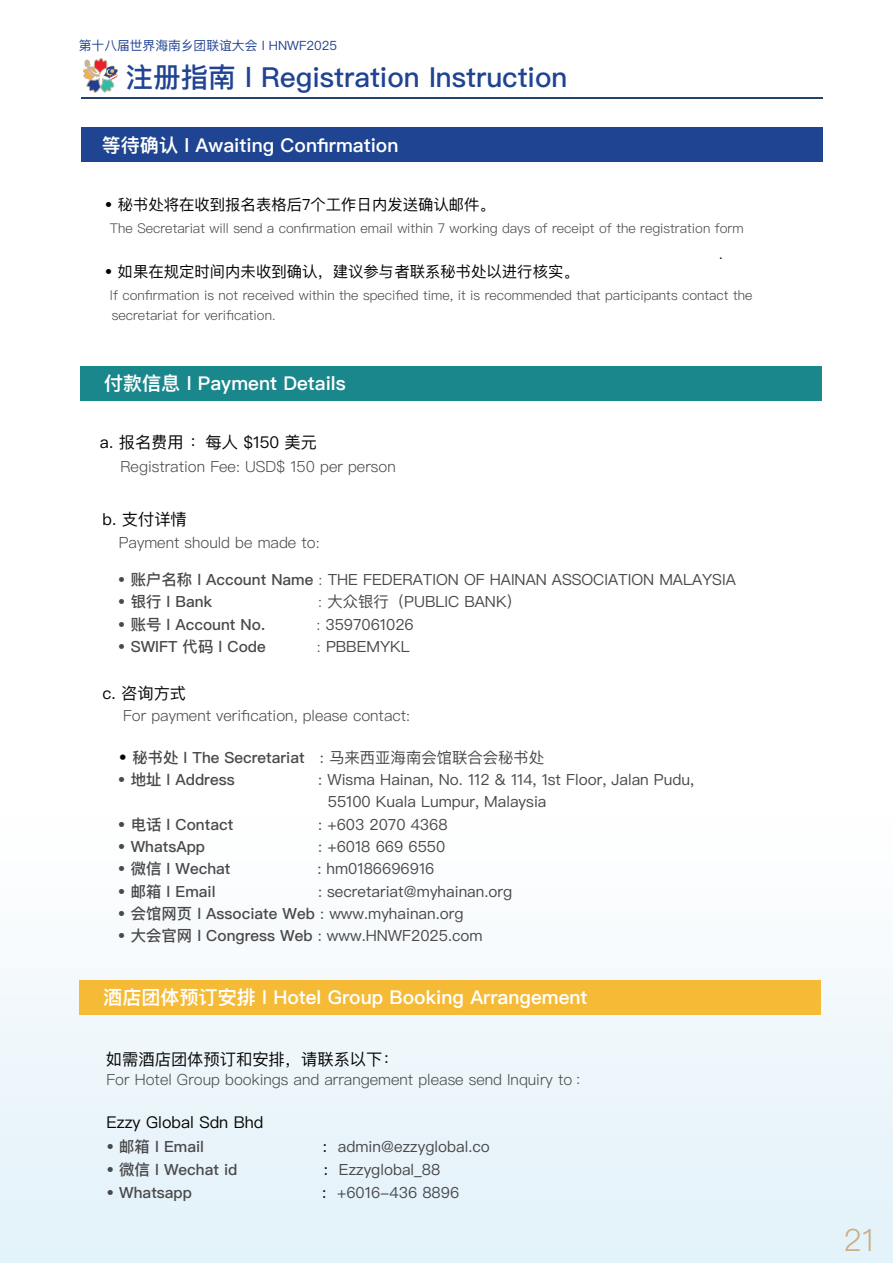
<style>
.page{position:relative;width:893px;height:1263px;background:#fff}
.page>*{position:absolute;margin:0;border:0;box-sizing:border-box;transform-origin:0 0}
.t1{font:300 30.75px "Ping Fang SC";color:#caae8a}
.t2{font:500 27.6px "Ping Fang SC";color:#204392}
.t3{font:600 19.05px "Ping Fang HK";color:#fff}
.t4{font:16.2px "Ping Fang SC";color:#050504}
.t5{font:15.3px/22.4px "Ping Fang SC";color:#49494a}
.t6{font:500 15.3px "Ping Fang SC";color:#49494a}
.t7{font:300 15.3px "Ping Fang SC";color:#49494a}
.t8{font:15.3px "Ping Fang SC";color:#050504}
.t9{font:300 13.5px/20px "Ping Fang SC";color:#49494a}
.t10{font:13.5px "Ping Fang SC";color:#050504}
.t11{font:12.75px "Ping Fang SC";color:#204392}
.s1{font-weight:300}
.s2{font-weight:500}
.s3{font-weight:400;font-size:16.2px;color:#050504}
.s4{font-weight:400}
.s5{font-size:16.2px;color:#050504}
</style>
<div class="page">
<div style="left:81px;top:128px;width:742px;height:34px;background:#1f4491"></div>
<hr style="left:81px;top:97px;width:742px;height:2px;background:#20446a">
<svg style="left:83px;top:58px;width:35px;height:35px"></svg>
<div style="left:0;top:769px;width:893px;height:494px;background:linear-gradient(to bottom,#fff,#e1f1f9)"></div>
<div style="left:80px;top:366px;width:742px;height:34px;background:#1a878d"></div>
<div style="left:79px;top:980px;width:742px;height:35px;background:#f5bb37"></div>
<p class="t11" style="left:79px;top:37px;width:260px">第十八届世界海南乡团联谊大会 l HNWF2025</p>
<h2 class="t2" style="left:126px;top:60px;width:443px">注册指南 l Registration Instruction</h2>
<p class="t3" style="left:102px;top:133px;width:298px">等待确认 l Awaiting Confirmation</p>
<p class="t8" style="left:105px;top:196px;width:392px">• 秘书处将在收到报名表格后7个工作日内发送确认邮件。</p>
<p class="t9" style="left:110px;top:218px;width:635px">The Secretariat will send a confirmation email within 7 working days of receipt of the registration form</p>
<p class="t10" style="left:719px;top:246px;width:5px">.</p>
<p class="t8" style="left:105px;top:262px;width:475px">• 如果在规定时间内未收到确认，建议参与者联系秘书处以进行核实。</p>
<p class="t9" style="left:110px;top:285px;width:644px">If confirmation is not received within the specified time, it is recommended that participants contact the secretariat for verification.</p>
<p class="t3" style="left:104px;top:371px;width:243px">付款信息 l Payment Details</p>
<p class="t4" style="left:100px;top:433px;width:219px">a. 报名费用 ：每人 $150 美元</p>
<p class="t7" style="left:120px;top:457px;width:277px">Registration Fee: USD$ 150 per person</p>
<p class="t4" style="left:103px;top:509px;width:86px">b. 支付详情</p>
<p class="t7" style="left:119px;top:533px;width:202px">Payment should be made to:</p>
<p class="t5" style="left:118px;top:568px;width:619px"><span class="s1">•</span> <span class="s2">账户名称 l Account Name</span> <span class="s1">:</span> THE FEDERATION OF HAINAN ASSOCIATION MALAYSIA</p>
<p class="t6" style="left:118px;top:592px;width:96px"><span class="s1">•</span> 银行 l Bank</p>
<p class="t5" style="left:318px;top:591px;width:205px"><span class="s1">:</span> 大众银行（PUBLIC BANK）</p>
<p class="t6" style="left:118px;top:615px;width:149px"><span class="s1">•</span> 账号 l Account No.</p>
<p class="t5" style="left:316px;top:613px;width:99px"><span class="s1">:</span> 3597061026</p>
<p class="t6" style="left:118px;top:637px;width:149px"><span class="s1">•</span> SWIFT 代码 l Code</p>
<p class="t5" style="left:317px;top:635px;width:94px"><span class="s1">:</span> PBBEMYKL</p>
<p class="t4" style="left:103px;top:683px;width:85px">c. 咨询方式</p>
<p class="t7" style="left:123px;top:706px;width:289px">For payment verification, please contact:</p>
<p class="t6" style="left:119px;top:748px;width:427px"><span class="s3">•</span> 秘书处 l The Secretariat <span class="s4">: 马来西亚海南会馆联合会秘书处</span></p>
<p class="t6" style="left:118px;top:770px;width:118px"><span class="s4">•</span> 地址 l Address</p>
<p class="t5" style="left:328px;top:768px;width:368px;text-indent:-10px">: Wisma Hainan, No. 112 &amp; 114, 1st Floor, Jalan Pudu,<br>55100 Kuala Lumpur, Malaysia</p>
<p class="t6" style="left:118px;top:815px;width:117px"><span class="s4">•</span> 电话 l Contact</p>
<p class="t5" style="left:318px;top:813px;width:131px">: +603 2070 4368</p>
<p class="t6" style="left:118px;top:837px;width:89px"><span class="s4">•</span> WhatsApp</p>
<p class="t5" style="left:318px;top:835px;width:129px">: +6018 669 6550</p>
<p class="t6" style="left:118px;top:859px;width:114px"><span class="s4">•</span> 微信 l Wechat</p>
<p class="t5" style="left:317px;top:857px;width:118px">: hm0186696916</p>
<p class="t6" style="left:118px;top:882px;width:99px"><span class="s4">•</span> 邮箱 l Email</p>
<p class="t5" style="left:318px;top:880px;width:196px">: secretariat@myhainan.org</p>
<p class="t5" style="left:118px;top:902px;width:347px">• <span class="s2">会馆网页 l Associate Web</span> : www.myhainan.org</p>
<p class="t5" style="left:118px;top:924px;width:366px">• <span class="s2">大会官网 l Congress Web</span> : www.HNWF2025.com</p>
<p class="t3" style="left:103px;top:985px;width:486px">酒店团体预订安排 l Hotel Group Booking Arrangement</p>
<p class="t4" style="left:106px;top:1049px;width:294px">如需酒店团体预订和安排，请联系以下：</p>
<p class="t7" style="left:106px;top:1070px;width:485px">For Hotel Group bookings and arrangement please send Inquiry to：</p>
<p class="t4" style="left:106px;top:1112px;width:158px">Ezzy Global Sdn Bhd</p>
<p class="t6" style="left:106px;top:1137px;width:99px"><span class="s4">•</span> 邮箱 l Email</p>
<p class="t5" style="left:323px;top:1135px;width:169px"><span class="s5">:</span> admin@ezzyglobal.co</p>
<p class="t6" style="left:106px;top:1160px;width:132px"><span class="s4">•</span> 微信 l Wechat id</p>
<p class="t5" style="left:324px;top:1158px;width:118px"><span class="s5">:</span> Ezzyglobal_88</p>
<p class="t6" style="left:106px;top:1183px;width:87px"><span class="s4">•</span> Whatsapp</p>
<p class="t5" style="left:322px;top:1181px;width:139px"><span class="s5">:</span> +6016-436 8896</p>
<h1 class="t1" style="left:844px;top:1221px;width:32px">21</h1>
</div>
